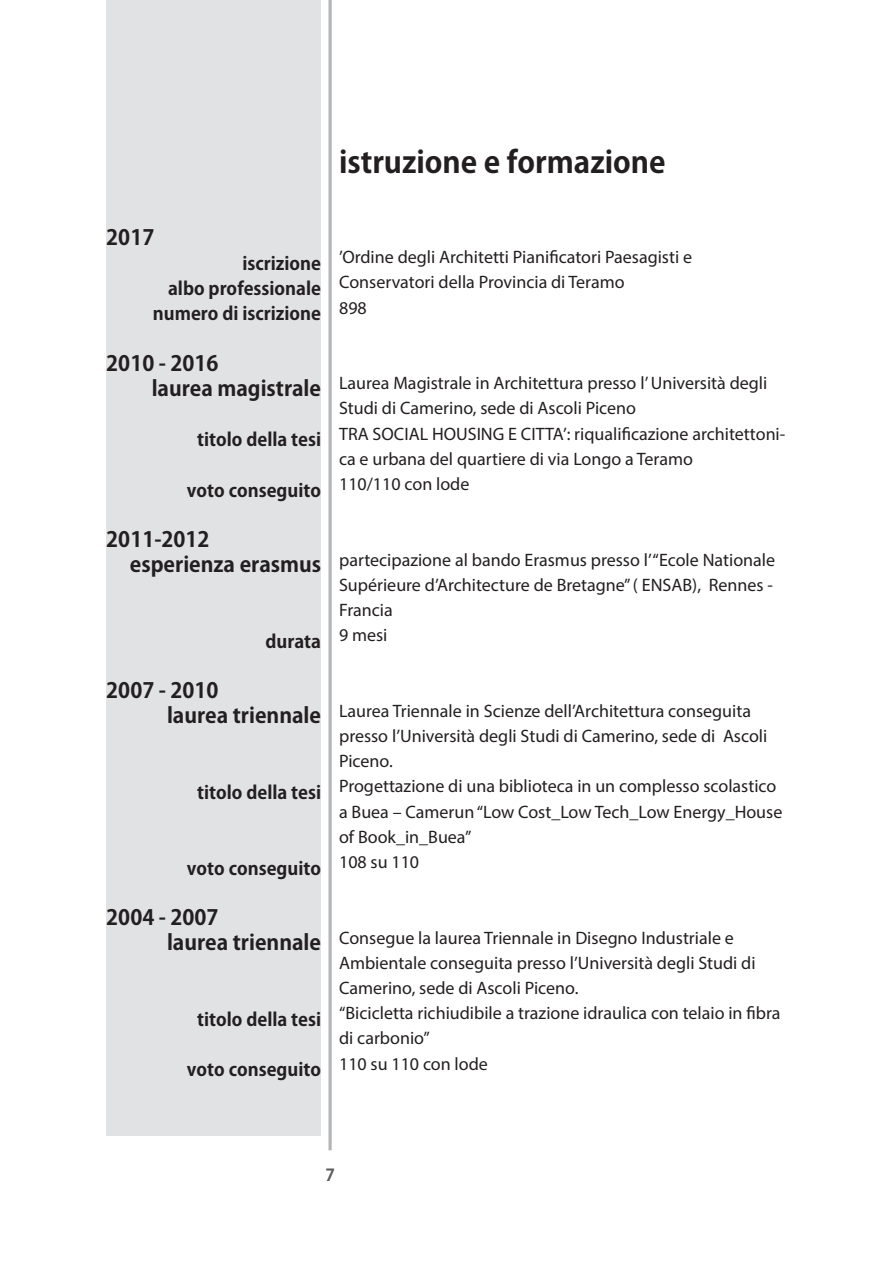
<style>
.page{position:relative;width:893px;height:1263px;background:#fff}
.page>*{position:absolute;margin:0;border:0;box-sizing:border-box;transform-origin:0 0}
.t1{font:700 30px "Adobe Gothic Std";color:#231f20}
.t2{font:700 21px/25.2px "Adobe Gothic Std";color:#231f20}
.t3{font:18px/25.2px "Myriad Pro";color:#231f20}
.t4{font:700 18px/25.2px "Adobe Gothic Std";color:#231f20;text-align:right}
.t5{font:700 16.5px "Adobe Gothic Std";color:#5c5c5f}
</style>
<div class="page">
<div style="left:106px;top:0;width:215px;height:1135px;background:#e1e2e4"></div>
<svg style="left:328px;top:0;width:4px;height:1150px;background:#c2c3c6"></svg>
<h1 class="t1" style="left:339px;top:144px;width:328px">istruzione e formazione</h1>
<p class="t2" style="left:106px;top:225px;width:50px">2017</p>
<p class="t4" style="left:153px;top:251px;width:170px">iscrizione<br>albo professionale numero di iscrizione</p>
<p class="t2" style="left:152px;top:351px;width:171px;text-indent:-45px">2010 - 2016<br>laurea magistrale</p>
<p class="t4" style="left:197px;top:427px;width:125px">titolo della tesi</p>
<p class="t4" style="left:187px;top:478px;width:136px">voto conseguito</p>
<p class="t2" style="left:130px;top:527px;width:193px;text-indent:-24px">2011-2012<br>esperienza erasmus</p>
<p class="t4" style="left:266px;top:629px;width:57px">durata</p>
<p class="t2" style="left:167px;top:678px;width:155px;text-indent:-61px">2007 - 2010<br>laurea triennale</p>
<p class="t4" style="left:197px;top:780px;width:125px">titolo della tesi</p>
<p class="t4" style="left:187px;top:856px;width:136px">voto conseguito</p>
<p class="t2" style="left:167px;top:905px;width:155px;text-indent:-61px">2004 - 2007<br>laurea triennale</p>
<p class="t4" style="left:197px;top:1007px;width:125px">titolo della tesi</p>
<p class="t4" style="left:187px;top:1057px;width:136px">voto conseguito</p>
<p class="t3" style="left:339px;top:244px;width:354px">’Ordine degli Architetti Pianificatori Paesagisti e<br>Conservatori della Provincia di Teramo<br>898</p>
<p class="t3" style="left:339px;top:370px;width:448px">Laurea Magistrale in Architettura presso l’ Università degli Studi di Camerino, sede di Ascoli Piceno<br>TRA SOCIAL HOUSING E CITTA’: riqualificazione architettoni&shy;ca e urbana del quartiere di via Longo a Teramo<br>110/110 con lode</p>
<p class="t3" style="left:339px;top:547px;width:438px">partecipazione al bando Erasmus presso l’“Ecole Nationale Supérieure d’Architecture de Bretagne” ( ENSAB), Rennes - Francia<br>9 mesi</p>
<p class="t3" style="left:339px;top:698px;width:445px">Laurea Triennale in Scienze dell’Architettura conseguita presso l’Università degli Studi di Camerino, sede di Ascoli Piceno.<br>Progettazione di una biblioteca in un complesso scolastico a Buea – Camerun “Low Cost_Low Tech_Low Energy_House of Book_in_Buea”<br>108 su 110</p>
<p class="t3" style="left:339px;top:925px;width:443px">Consegue la laurea Triennale in Disegno Industriale e Ambientale conseguita presso l’Università degli Studi di Camerino, sede di Ascoli Piceno.<br>“Bicicletta richiudibile a trazione idraulica con telaio in fibra di carbonio”<br>110 su 110 con lode</p>
<p class="t5" style="left:325px;top:1165px;width:11px">7</p>
</div>
